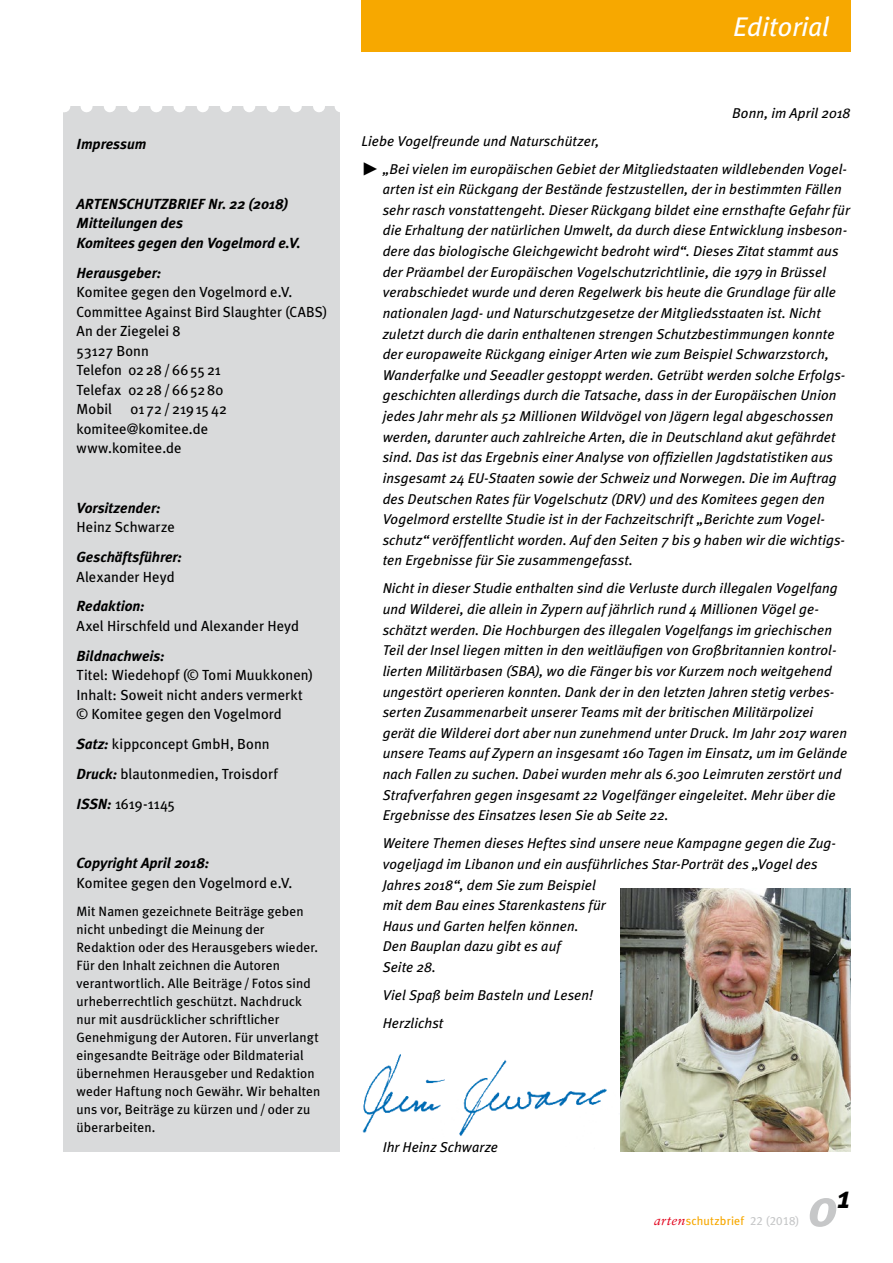
<style>
.page{position:relative;width:893px;height:1263px;background:#fff}
.page>*{position:absolute;margin:0;border:0;box-sizing:border-box;transform-origin:0 0}
.t1{font:italic 700 54px "Meta Plus";color:#c6c7c8}
.t2{font:italic 27px "Meta Plus";color:#fff}
.t3{font:14.7px/19.5px "Meta Plus";letter-spacing:.005em;color:#000}
.t4{font:italic 700 14.7px/19.5px "Meta Plus";letter-spacing:-.005em;color:#000}
.Vorspann{font:italic 14.25px/20.5px "Meta Plus";letter-spacing:.005em;color:#000}
.t5{font:13.5px/18px "Meta Plus";letter-spacing:.01em;color:#000}
.t6{font:12px "Meta Plus";letter-spacing:.015em;color:#f7a800}
.s1{font-weight:700;font-style:italic}
.s2{font-weight:400;font-style:normal}
.s3{font-family:"Sabon";font-style:italic;font-size:13.5px;color:#e2001a}
.s4{font-family:"Meta Plus Book Caps";color:#c6c7c8}
</style>
<div class="page">
<img style="left:362px;top:1025px;width:259px;height:126px">
<div style="left:361px;top:0;width:489px;height:51px;background:#f7a800"></div>
<div style="left:64px;top:106px;width:276px;height:1046px;background:#d9dadb"></div>
<svg style="left:86px;top:106px;width:239px;height:6px"></svg>
<img style="left:621px;top:889px;width:229px;height:263px">
<p class="t4" style="left:77px;top:134px;width:71px">Impressum</p>
<p class="t4" style="left:77px;top:194px;width:226px">ARTENSCHUTZBRIEF Nr. 22 (2018)<br>Mitteilungen des<br>Komitees gegen den Vogelmord e.V.</p>
<p class="t3" style="left:77px;top:263px;width:252px"><span class="s1">Herausgeber:<br></span>Komitee gegen den Vogelmord e.V.<br>Committee Against Bird Slaughter (CABS)<br>An der Ziegelei 8<br>53127 Bonn<br>Telefon 0228/665521<br>Telefax 0228/665280<br>Mobil</p>
<p class="t3" style="left:77px;top:399px;width:152px;text-indent:54px">0172/2191542 komitee@komitee.de www.komitee.de</p>
<p class="t4" style="left:77px;top:498px;width:100px">Vorsitzender:<br><span class="s2">Heinz Schwarze</span></p>
<p class="t4" style="left:77px;top:547px;width:107px">Geschäftsführer:<br><span class="s2">Alexander Heyd</span></p>
<p class="t3" style="left:77px;top:596px;width:224px"><span class="s1">Redaktion:<br></span>Axel Hirschfeld und Alexander Heyd</p>
<p class="t3" style="left:77px;top:646px;width:238px"><span class="s1">Bildnachweis:<br></span>Titel: Wiedehopf (© Tomi Muukkonen)<br>Inhalt: Soweit nicht anders vermerkt © Komitee gegen den Vogelmord</p>
<p class="t3" style="left:77px;top:734px;width:195px"><span class="s1">Satz:</span> kippconcept GmbH, Bonn</p>
<p class="t3" style="left:77px;top:764px;width:203px"><span class="s1">Druck:</span> blautonmedien, Troisdorf</p>
<p class="t3" style="left:77px;top:794px;width:100px"><span class="s1">ISSN:</span> 1619-1145</p>
<p class="t3" style="left:77px;top:853px;width:217px"><span class="s1">Copyright April 2018:<br></span>Komitee gegen den Vogelmord e.V.</p>
<p class="t5" style="left:77px;top:902px;width:245px">Mit Namen gezeichnete Beiträge geben nicht unbedingt die Meinung der Redaktion oder des Herausgebers wieder.<br>Für den Inhalt zeichnen die Autoren verantwortlich. Alle Beiträge/ Fotos sind urheberrechtlich geschützt. Nachdruck nur mit ausdrücklicher schriftlicher Genehmigung der Autoren. Für unverlangt eingesandte Beiträge oder Bildmaterial übernehmen Herausgeber und Redaktion weder Haftung noch Gewähr. Wir behalten uns vor, Beiträge zu kürzen und/oder zu überarbeiten.</p>
<p class="t2" style="left:733px;top:11px;width:97px">Editorial</p>
<p class="Vorspann" style="left:732px;top:102px;width:120px">Bonn, im April 2018</p>
<p class="Vorspann" style="left:361px;top:130px;width:239px">Liebe Vogelfreunde und Naturschützer,</p>
<p class="Vorspann" style="left:383px;top:158px;width:469px;text-indent:-21px">✓ „Bei vielen im europäischen Gebiet der Mitgliedstaaten wildlebenden Vogel&shy;arten ist ein Rückgang der Bestände festzustellen, der in bestimmten Fällen sehr rasch vonstattengeht. Dieser Rückgang bildet eine ernsthafte Gefahr für die Erhaltung der natürlichen Umwelt, da durch diese Entwicklung insbeson&shy;dere das biologische Gleichgewicht bedroht wird“. Dieses Zitat stammt aus der Präambel der Europäischen Vogelschutzrichtlinie, die 1979 in Brüssel verabschiedet wurde und deren Regelwerk bis heute die Grundlage für alle nationalen Jagd- und Naturschutzgesetze der Mitgliedsstaaten ist. Nicht zuletzt durch die darin enthaltenen strengen Schutzbestimmungen konnte der europaweite Rückgang einiger Arten wie zum Beispiel Schwarzstorch, Wanderfalke und Seeadler gestoppt werden. Getrübt werden solche Erfolgs&shy;geschichten allerdings durch die Tatsache, dass in der Europäischen Union jedes Jahr mehr als 52 Millionen Wildvögel von Jägern legal abgeschossen werden, darunter auch zahlreiche Arten, die in Deutschland akut gefährdet sind. Das ist das Ergebnis einer Analyse von offiziellen Jagdstatistiken aus insgesamt 24 EU-Staaten sowie der Schweiz und Norwegen. Die im Auftrag des Deutschen Rates für Vogelschutz (DRV) und des Komitees gegen den Vogelmord erstellte Studie ist in der Fachzeitschrift „Berichte zum Vogel&shy;schutz“ veröffentlicht worden. Auf den Seiten 7 bis 9 haben wir die wichtigs&shy;ten Ergebnisse für Sie zusammengefasst.</p>
<p class="Vorspann" style="left:383px;top:578px;width:466px">Nicht in dieser Studie enthalten sind die Verluste durch illegalen Vogelfang und Wilderei, die allein in Zypern auf jährlich rund 4 Millionen Vögel ge&shy;schätzt werden. Die Hochburgen des illegalen Vogelfangs im griechischen Teil der Insel liegen mitten in den weitläufigen von Großbritannien kontrol&shy;lierten Militärbasen (SBA), wo die Fänger bis vor Kurzem noch weitgehend ungestört operieren konnten. Dank der in den letzten Jahren stetig verbes&shy;serten Zusammenarbeit unserer Teams mit der britischen Militärpolizei gerät die Wilderei dort aber nun zunehmend unter Druck. Im Jahr 2017 waren unsere Teams auf Zypern an insgesamt 160 Tagen im Einsatz, um im Gelände nach Fallen zu suchen. Dabei wurden mehr als 6.300 Leimruten zerstört und Strafverfahren gegen insgesamt 22 Vogelfänger eingeleitet. Mehr über die Ergebnisse des Einsatzes lesen Sie ab Seite 22.</p>
<p class="Vorspann" style="left:383px;top:833px;width:453px">Weitere Themen dieses Heftes sind unsere neue Kampagne gegen die Zug&shy;vogeljagd im Libanon und ein ausführliches Star-Porträt des „Vogel des Jahres 2018“, dem Sie zum Beispiel<br>mit dem Bau eines Starenkastens für<br>Haus und Garten helfen können.<br>Den Bauplan dazu gibt es auf<br>Seite 28.</p>
<p class="Vorspann" style="left:383px;top:985px;width:212px">Viel Spaß beim Basteln und Lesen!</p>
<p class="Vorspann" style="left:383px;top:1013px;width:62px">Herzlichst</p>
<p class="Vorspann" style="left:383px;top:1136px;width:117px">Ihr Heinz Schwarze</p>
<p class="t6" style="left:654px;top:1214px;width:147px"><span class="s3">arten</span>schutzbrief <span class="s4">22 (2018)</span></p>
<p class="t1" style="left:808px;top:1176px;width:44px">0<sup>1</sup></p>
</div>
